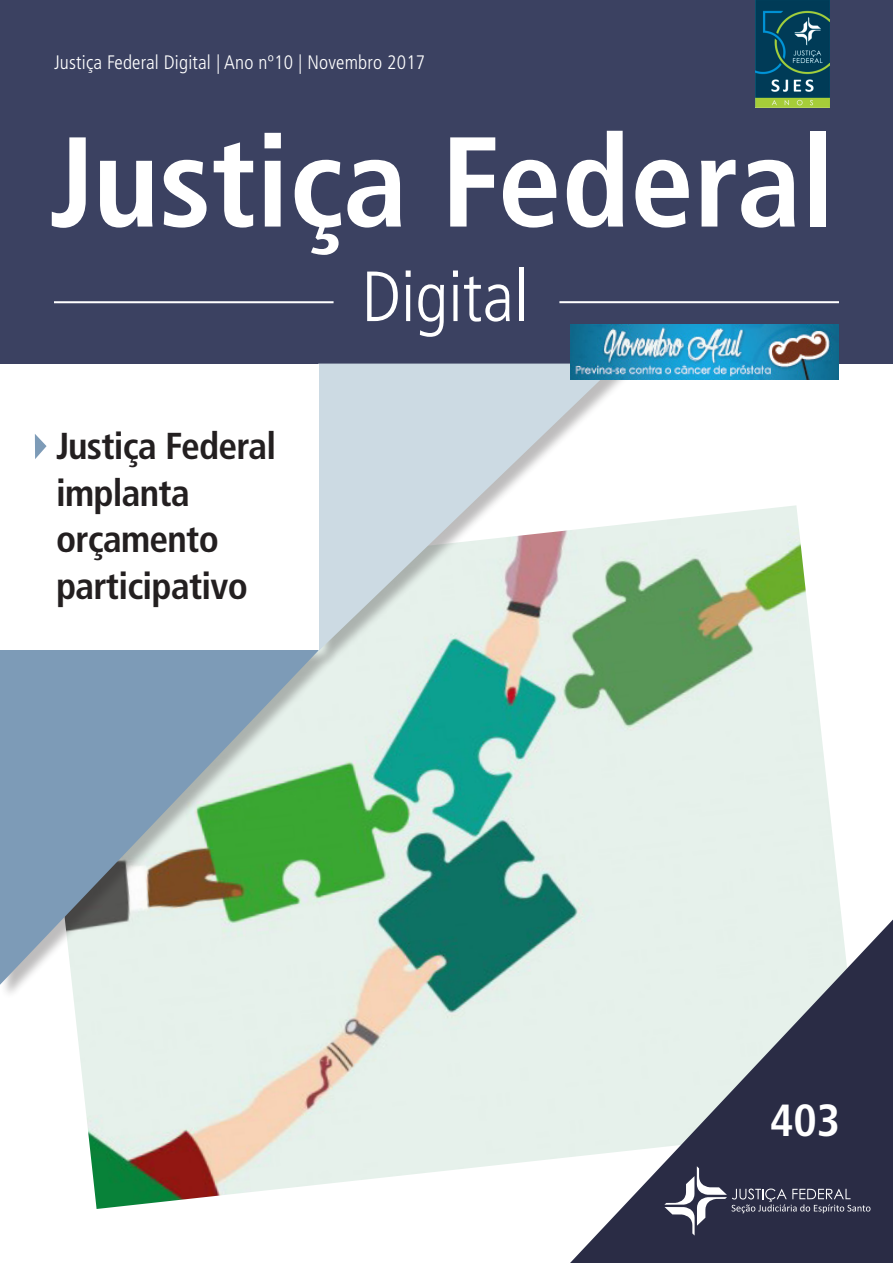
<style>
.page{position:relative;width:893px;height:1263px;background:#fff}
.page>*{position:absolute;margin:0;border:0;box-sizing:border-box;transform-origin:0 0}
.t1{font:condensed 127.65px "Frutiger 67 Bold";color:#fff}
.t2{font:condensed 70.95px "Frutiger 47 Light";color:#fff}
.t3{font:condensed 45px "Frutiger 67 Bold";color:#fff}
.texto_padrão{font:condensed 37.5px/46.5px "Frutiger 67 Bold";letter-spacing:-.02em;color:#231f20}
.t4{font:condensed 19.5px "Frutiger 47 Light";letter-spacing:.01em;color:#fff}
</style>
<div class="page">
<img style="left:74px;top:505px;width:768px;height:704px">
<div style="left:0;top:0;width:893px;height:364px;background:#3b4161"></div>
<hr style="left:559px;top:301px;width:280px;height:2px;background:#fff">
<svg style="left:570px;top:919px;width:323px;height:344px;background:#979ea5"></svg>
<svg style="left:664px;top:1166px;width:206px;height:69px;background:#414359"></svg>
<div style="left:0;top:647px;width:337px;height:353px;background:#231f20;opacity:.3"></div>
<svg style="left:0;top:649px;width:322px;height:336px;background:#95b2b0"></svg>
<div style="left:318px;top:364px;width:315px;height:303px;background:#231f20;opacity:.3"></div>
<svg style="left:318px;top:364px;width:299px;height:287px;background:#d5ddde"></svg>
<div style="left:0;top:364px;width:318px;height:285px;background:#fff"></div>
<svg style="left:35px;top:434px;width:12px;height:25px"></svg>
<hr style="left:54px;top:301px;width:280px;height:2px;background:#fff">
<img style="left:755px;top:0;width:75px;height:108px">
<img style="left:570px;top:325px;width:269px;height:54px">
<p class="t4" style="left:54px;top:51px;width:373px">Justiça Federal Digital | Ano nº10 | Novembro 2017</p>
<p class="t1" style="left:49px;top:107px;width:787px">Justiça Federal</p>
<p class="t2" style="left:361px;top:256px;width:168px">Digital</p>
<p class="texto_padrão" style="left:56px;top:423px;width:222px">Justiça Federal implanta orçamento participativo</p>
<p class="t3" style="left:770px;top:1094px;width:72px">403</p>
</div>
